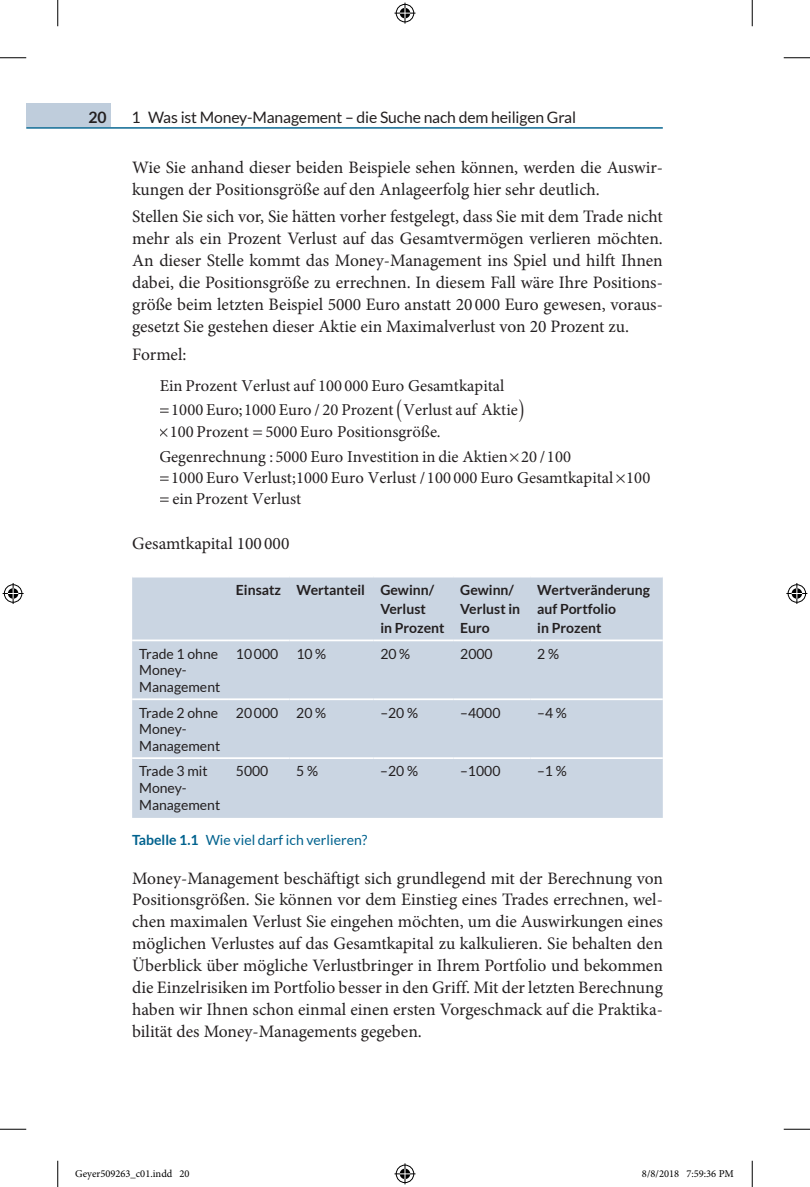
<style>
.page{position:relative;width:810px;height:1187px;background:#fff}
.page>*{position:absolute;margin:0;border:0;box-sizing:border-box;transform-origin:0 0}
.t1{font:17.5px/21.9px "Minion Pro";color:#231f20;text-align:justify}
.t2{font:16.62px/24.3px "Minion Pro";color:#231f20}
.t3{font:15.75px "Lato";letter-spacing:-.01em;color:#231f20}
.t4{font:700 15.75px "Lato";color:#231f20}
.t5{font:14px/16.8px "Lato";color:#231f20}
.t6{font:700 14px/19.2px "Lato";color:#231f20}
.t7{font:14px "Lato";color:#00628e}
.t8{font:10.5px "Minion Pro";color:#000}
.s1{font-weight:700}
</style>
<div class="page">
<div style="left:26px;top:104px;width:85px;height:23px;background:#bfcddc"></div>
<hr style="left:26px;top:127px;width:637px;height:2px;background:#00628e">
<div style="left:132px;top:578px;width:531px;height:240px;background:#cad5e2"></div>
<hr style="left:453px;top:640px;width:77px;height:1px;background:#fff">
<hr style="left:453px;top:698px;width:77px;height:2px;background:#fff">
<hr style="left:453px;top:757px;width:77px;height:2px;background:#fff">
<hr style="left:373px;top:640px;width:80px;height:1px;background:#fff">
<hr style="left:373px;top:698px;width:80px;height:2px;background:#fff">
<hr style="left:373px;top:757px;width:80px;height:2px;background:#fff">
<hr style="left:289px;top:640px;width:84px;height:1px;background:#fff">
<hr style="left:289px;top:698px;width:84px;height:2px;background:#fff">
<hr style="left:289px;top:757px;width:84px;height:2px;background:#fff">
<hr style="left:229px;top:640px;width:60px;height:1px;background:#fff">
<hr style="left:229px;top:698px;width:60px;height:2px;background:#fff">
<hr style="left:229px;top:757px;width:60px;height:2px;background:#fff">
<hr style="left:530px;top:640px;width:133px;height:1px;background:#fff">
<hr style="left:530px;top:698px;width:133px;height:2px;background:#fff">
<hr style="left:132px;top:640px;width:97px;height:1px;background:#fff">
<hr style="left:132px;top:698px;width:97px;height:2px;background:#fff">
<hr style="left:530px;top:757px;width:133px;height:2px;background:#fff">
<hr style="left:132px;top:757px;width:97px;height:2px;background:#fff">
<svg style="left:0;top:57px;width:26px;height:1px"></svg>
<svg style="left:784px;top:57px;width:26px;height:1px"></svg>
<svg style="left:0;top:1129px;width:26px;height:1px"></svg>
<svg style="left:784px;top:1129px;width:26px;height:1px"></svg>
<svg style="left:57px;top:0;width:1px;height:26px"></svg>
<svg style="left:57px;top:1161px;width:1px;height:26px"></svg>
<svg style="left:752px;top:0;width:1px;height:26px"></svg>
<svg style="left:752px;top:1161px;width:1px;height:26px"></svg>
<svg style="left:394px;top:3px;width:21px;height:21px"></svg>
<svg style="left:394px;top:1163px;width:21px;height:21px"></svg>
<svg style="left:3px;top:583px;width:21px;height:21px"></svg>
<svg style="left:786px;top:583px;width:21px;height:21px"></svg>
<div style="left:185px;top:1169px;width:5px;height:8px;border:1px solid #fff;border-radius:50%"></div>
<svg style="left:185px;top:1169px;width:4px;height:8px"></svg>
<p class="t4" style="left:88px;top:108px;width:20px">20</p>
<p class="t3" style="left:131px;top:109px;width:446px">1 Was ist Money-Management – die Suche nach dem heiligen Gral</p>
<p class="t1" style="left:132px;top:156px;width:532px">Wie Sie anhand dieser beiden Beispiele sehen können, werden die Auswir&shy;kungen der Positionsgröße auf den Anlageerfolg hier sehr deutlich.</p>
<p class="t1" style="left:132px;top:206px;width:532px">Stellen Sie sich vor, Sie hätten vorher festgelegt, dass Sie mit dem Trade nicht mehr als ein Prozent Verlust auf das Gesamtvermögen verlieren möchten.<br>An dieser Stelle kommt das Money-Management ins Spiel und hilft Ihnen dabei, die Positionsgröße zu errechnen. In diesem Fall wäre Ihre Positions&shy;größe beim letzten Beispiel 5000 Euro anstatt 20 000 Euro gewesen, voraus&shy;gesetzt Sie gestehen dieser Aktie ein Maximalverlust von 20 Prozent zu.</p>
<p class="t1" style="left:132px;top:343px;width:56px">Formel:</p>
<p class="t2" style="left:171px;top:373px;width:348px;text-indent:-12px">Ein Prozent Verlust auf 100 000 Euro Gesamtkapital<br>1000 Euro;1000 Euro / 20 Prozent Verlust auf Aktie</p>
<p class="t2" style="left:159px;top:420px;width:413px;line-height:24.8px;text-indent:10px">100 Prozent 5000 Euro Positionsgröße.<br>Gegenrechnung : 5000 Euro Investition in die Aktien 20 /100</p>
<p class="t2" style="left:171px;top:467px;width:481px;line-height:20.8px">1000 Euro Verlust;1000 Euro Verlust /100 000 Euro Gesamtkapital 100 ein Prozent Verlust</p>
<p class="t1" style="left:132px;top:533px;width:159px">Gesamtkapital 100 000</p>
<p class="t6" style="left:380px;top:580px;width:66px;text-indent:-144px">Einsatz Wertanteil Gewinn/<br>Verlust<br>in Prozent</p>
<p class="t6" style="left:460px;top:580px;width:61px">Gewinn/<br>Verlust in<br>Euro</p>
<p class="t6" style="left:537px;top:580px;width:114px">Wertveränderung auf Portfolio<br>in Prozent</p>
<p class="t5" style="left:139px;top:645px;width:83px">Trade 1 ohne<br>Money-<br>Management</p>
<p class="t5" style="left:236px;top:645px;width:44px">10000</p>
<p class="t5" style="left:296px;top:645px;width:31px">10 %</p>
<p class="t5" style="left:380px;top:645px;width:31px">20 %</p>
<p class="t5" style="left:460px;top:645px;width:34px">2000</p>
<p class="t5" style="left:537px;top:645px;width:23px">2 %</p>
<p class="t5" style="left:139px;top:704px;width:83px">Trade 2 ohne<br>Money-<br>Management</p>
<p class="t5" style="left:236px;top:704px;width:44px">20000</p>
<p class="t5" style="left:296px;top:704px;width:31px">20 %</p>
<p class="t5" style="left:380px;top:704px;width:39px">–20 %</p>
<p class="t5" style="left:460px;top:704px;width:42px">–4000</p>
<p class="t5" style="left:537px;top:704px;width:31px">–4 %</p>
<p class="t5" style="left:139px;top:763px;width:83px">Trade 3 mit<br>Money-<br>Management</p>
<p class="t5" style="left:236px;top:763px;width:34px">5000</p>
<p class="t5" style="left:296px;top:763px;width:23px">5 %</p>
<p class="t5" style="left:380px;top:763px;width:39px">–20 %</p>
<p class="t5" style="left:460px;top:763px;width:42px">–1000</p>
<p class="t5" style="left:537px;top:763px;width:31px">–1 %</p>
<p class="t7" style="left:132px;top:832px;width:237px"><span class="s1">Tabelle 1.1</span> Wie viel darf ich verlieren?</p>
<p class="t1" style="left:132px;top:867px;width:532px">Money-Management beschäftigt sich grundlegend mit der Berechnung von Positionsgrößen. Sie können vor dem Einstieg eines Trades errechnen, wel&shy;chen maximalen Verlust Sie eingehen möchten, um die Auswirkungen eines möglichen Verlustes auf das Gesamtkapital zu kalkulieren. Sie behalten den Überblick über mögliche Verlustbringer in Ihrem Portfolio und bekommen die Einzelrisiken im Portfolio besser in den Griff. Mit der letzten Berechnung haben wir Ihnen schon einmal einen ersten Vorgeschmack auf die Praktika&shy;bilität des Money-Managements gegeben.</p>
<p class="t8" style="left:75px;top:1167px;width:116px">Geyer509263_c01.indd 20</p>
<p class="t8" style="left:642px;top:1167px;width:93px">8/8/2018 7:59:36 PM</p>
</div>
